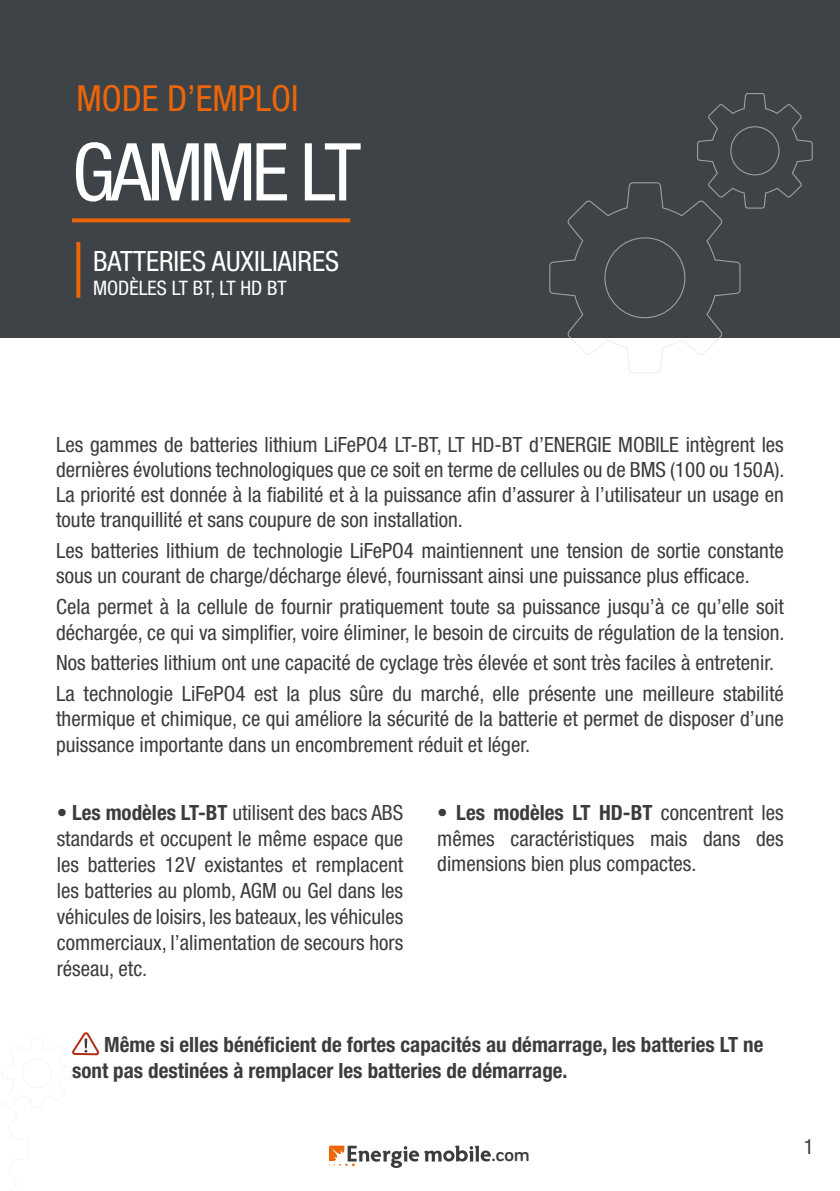
<style>
.page{position:relative;width:840px;height:1191px;background:#fff}
.page>*{position:absolute;margin:0;border:0;box-sizing:border-box;transform-origin:0 0}
.t1{font:condensed 80px "Helvetica Neue LT Std";letter-spacing:-.05em;color:#fff}
.t2{font:condensed 36px "Helvetica Neue LT Std";color:#ec6608}
.t3{font:condensed 28px "Helvetica Neue LT Std";color:#fff}
.t4{font:condensed 21px/25.2px "Helvetica Neue LT Std";color:#3c3c3b}
.t5{font:700 condensed 21px/25.2px "Helvetica Neue LT Std";color:#3c3c3b}
.t6{font:condensed 20px "Helvetica Neue LT Std";color:#fff}
.t7{font:700 19.4px "Bariol";color:#3c3c3b}
.s1{font-weight:700}
</style>
<div class="page">
<svg style="left:329px;top:1145px;width:161px;height:23px"></svg>
<div style="left:0;top:0;width:839px;height:337px;background:#3d4347"></div>
<svg style="left:72px;top:218px;width:278px;height:4px"></svg>
<svg style="left:76px;top:242px;width:4px;height:56px"></svg>
<svg style="left:548px;top:93px;width:264px;height:280px"></svg>
<svg style="left:72px;top:1032px;width:27px;height:24px"></svg>
<h2 class="t2" style="left:76px;top:77px;width:224px">MODE D’EMPLOI</h2>
<h1 class="t1" style="left:72px;top:126px;width:290px">GAMME LT</h1>
<h3 class="t3" style="left:93px;top:245px;width:247px">BATTERIES AUXILIAIRES</h3>
<p class="t6" style="left:93px;top:276px;width:195px">MODÈLES LT BT, LT HD BT</p>
<p class="t4" style="left:56px;top:431px;width:729px;text-align:justify">Les gammes de batteries lithium LiFePO4 LT-BT, LT HD-BT d’ENERGIE MOBILE intègrent les dernières évolutions technologiques que ce soit en terme de cellules ou de BMS (100 ou 150A).<br>La priorité est donnée à la fiabilité et à la puissance afin d’assurer à l’utilisateur un usage en toute tranquillité et sans coupure de son installation.</p>
<p class="t4" style="left:56px;top:538px;width:728px">Les batteries lithium de technologie LiFePO4 maintiennent une tension de sortie constante sous un courant de charge/décharge élevé, fournissant ainsi une puissance plus efficace.</p>
<p class="t4" style="left:56px;top:594px;width:729px">Cela permet à la cellule de fournir pratiquement toute sa puissance jusqu’à ce qu’elle soit déchargée, ce qui va simplifier, voire éliminer, le besoin de circuits de régulation de la tension.</p>
<p class="t4" style="left:56px;top:647px;width:728px;line-height:30.8px">Nos batteries lithium ont une capacité de cyclage très élevée et sont très faciles à entretenir.<br>La technologie LiFePO4 est la plus sûre du marché, elle présente une meilleure stabilité</p>
<p class="t4" style="left:56px;top:706px;width:728px">thermique et chimique, ce qui améliore la sécurité de la batterie et permet de disposer d’une puissance importante dans un encombrement réduit et léger.</p>
<p class="t4" style="left:57px;top:799px;width:348px;line-height:26px;text-align:justify"><span class="s1">• Les modèles LT-BT</span> utilisent des bacs ABS standards et occupent le même espace que les batteries 12V existantes et remplacent les batteries au plomb, AGM ou Gel dans les véhicules de loisirs, les bateaux, les véhicules commerciaux, l’alimentation de secours hors réseau, etc.</p>
<p class="t4" style="left:437px;top:800px;width:348px;text-align:justify"><span class="s1">• Les modèles LT HD-BT</span> concentrent les mêmes caractéristiques mais dans des dimensions bien plus compactes.</p>
<p class="t5" style="left:72px;top:1032px;width:692px;text-indent:32px">Même si elles bénéficient de fortes capacités au démarrage, les batteries LT ne sont pas destinées à remplacer les batteries de démarrage.</p>
<p class="t7" style="left:491px;top:1141px;width:39px">.com</p>
<p class="t4" style="left:803px;top:1133px;width:12px">1</p>
</div>
